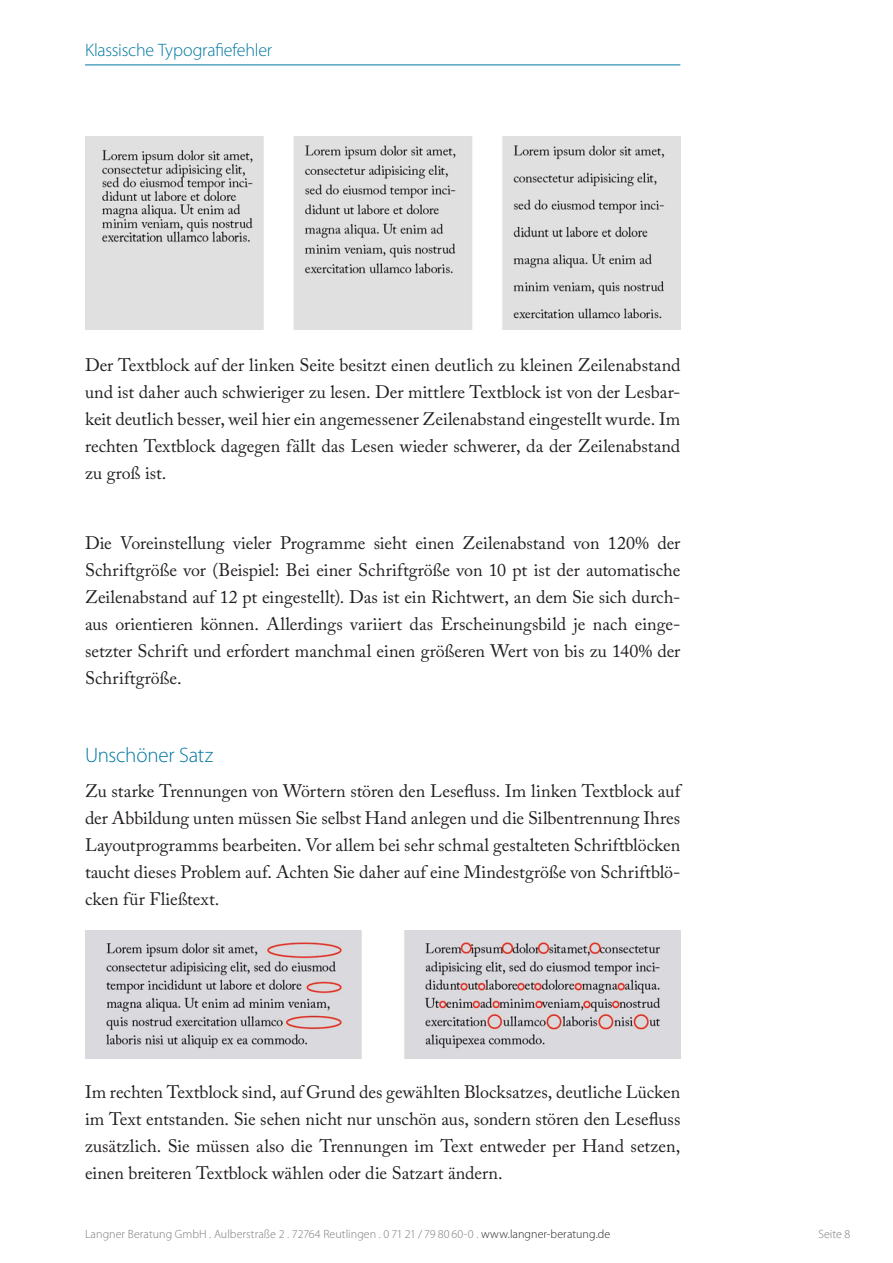
<style>
.page{position:relative;width:893px;height:1263px;background:#fff}
.page>*{position:absolute;margin:0;border:0;box-sizing:border-box;transform-origin:0 0}
.t1{font:300 21px "Myriad Pro";letter-spacing:-.01em;color:#0078a1}
.t2{font:18px/27px "Adobe Caslon Pro";letter-spacing:-.005em;color:#231f20;text-align:justify}
.t3{font:300 18px "Myriad Pro";letter-spacing:-.015em;color:#0078a1}
.t4{font:300 12px "Myriad Pro";letter-spacing:.005em;color:#7c7979}
.s1{color:#231f20}
</style>
<div class="page">
<hr style="left:85px;top:65px;width:595px;height:1px;background:#0078a1">
<img style="left:85px;top:136px;width:595px;height:194px">
<img style="left:85px;top:931px;width:595px;height:127px">
<p class="t3" style="left:85px;top:39px;width:189px">Klassische Typografiefehler</p>
<p class="t2" style="left:85px;top:351px;width:597px">Der Textblock auf der linken Seite besitzt einen deutlich zu kleinen Zeilenabstand und ist daher auch schwieriger zu lesen. Der mittlere Textblock ist von der Lesbar&shy;keit deutlich besser, weil hier ein angemessener Zeilenabstand eingestellt wurde. Im rechten Textblock dagegen fällt das Lesen wieder schwerer, da der Zeilenabstand zu groß ist.</p>
<p class="t2" style="left:85px;top:529px;width:597px">Die Voreinstellung vieler Programme sieht einen Zeilenabstand von 120% der Schriftgröße vor (Beispiel: Bei einer Schriftgröße von 10 pt ist der automatische Zeilenabstand auf 12 pt eingestellt). Das ist ein Richtwert, an dem Sie sich durch&shy;aus orientieren können. Allerdings variiert das Erscheinungsbild je nach einge&shy;setzter Schrift und erfordert manchmal einen größeren Wert von bis zu 140% der Schriftgröße.</p>
<p class="t1" style="left:85px;top:742px;width:130px">Unschöner Satz</p>
<p class="t2" style="left:85px;top:777px;width:597px">Zu starke Trennungen von Wörtern stören den Lesefluss. Im linken Textblock auf der Abbildung unten müssen Sie selbst Hand anlegen und die Silbentrennung Ihres Layoutprogramms bearbeiten. Vor allem bei sehr schmal gestalteten Schriftblöcken taucht dieses Problem auf. Achten Sie daher auf eine Mindestgröße von Schriftblö&shy;cken für Fließtext.</p>
<p class="t2" style="left:85px;top:1078px;width:597px">Im rechten Textblock sind, auf Grund des gewählten Blocksatzes, deutliche Lücken im Text entstanden. Sie sehen nicht nur unschön aus, sondern stören den Lesefluss zusätzlich. Sie müssen also die Trennungen im Text entweder per Hand setzen, einen breiteren Textblock wählen oder die Satzart ändern.</p>
<p class="t4" style="left:85px;top:1227px;width:527px">Langner Beratung GmbH . Aulberstraße 2 . 72764 Reutlingen . 0 71 21 / 79 80 60-0 . <span class="s1">www.langner-beratung.de</span></p>
<p class="t4" style="left:818px;top:1227px;width:34px">Seite 8</p>
</div>
